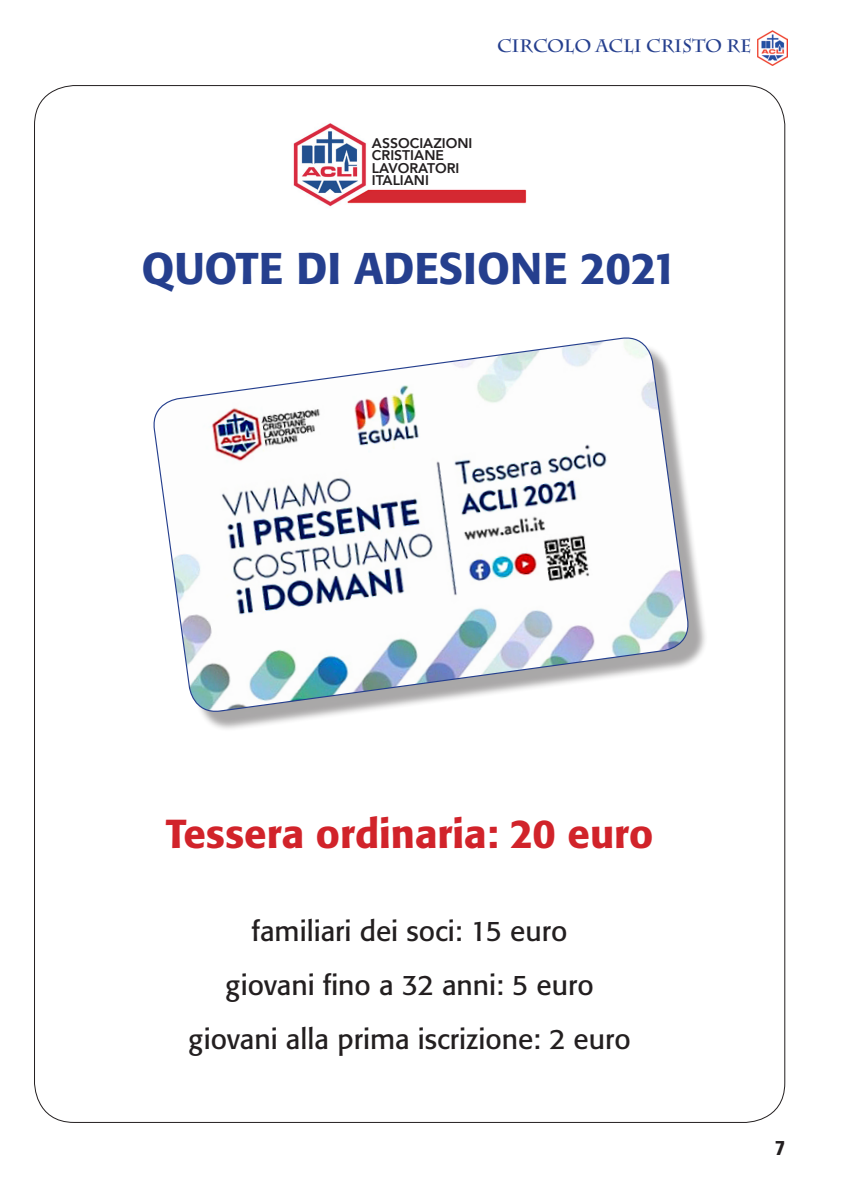
<style>
.page{position:relative;width:842px;height:1191px;background:#fff}
.page>*{position:absolute;margin:0;border:0;box-sizing:border-box;transform-origin:0 0}
.t1{font:500 44px "Formata";color:#253f8e}
.t2{font:500 40px "Formata";color:#d1232a}
.t3{font:28px "Formata";color:#231f20}
.t4{font:900 condensed 20px "Frutiger";color:#231f20}
.t5{font:700 18px "Charlemagne Std";color:#253f8e}
.t6{font:800 14px "Avenir";color:#231f20}
</style>
<div class="page">
<img style="left:758px;top:31px;width:30px;height:34px">
<img style="left:293px;top:123px;width:234px;height:84px">
<div style="left:369px;top:138px;width:155px;height:45px;background:#fff"></div>
<div style="left:160px;top:344px;width:548px;height:387px;background:#231f20;opacity:.39"></div>
<img style="left:153px;top:337px;width:538px;height:377px">
<p class="t5" style="left:497px;top:36px;width:256px">CIRCOLO ACLI CRISTO RE</p>
<p class="t6" style="left:372px;top:132px;width:102px">ASSOCIAZIONI</p>
<p class="t6" style="left:372px;top:144px;width:74px">CRISTIANE</p>
<p class="t6" style="left:372px;top:157px;width:89px">LAVORATORI</p>
<p class="t6" style="left:372px;top:169px;width:59px">ITALIANI</p>
<p class="t1" style="left:141px;top:242px;width:538px">QUOTE DI ADESIONE 2021</p>
<p class="t2" style="left:166px;top:809px;width:489px">Tessera ordinaria: 20 euro</p>
<p class="t3" style="left:252px;top:914px;width:317px">familiari dei soci: 15 euro</p>
<p class="t3" style="left:226px;top:968px;width:370px">giovani fino a 32 anni: 5 euro</p>
<p class="t3" style="left:189px;top:1022px;width:444px">giovani alla prima iscrizione: 2 euro</p>
<p class="t4" style="left:775px;top:1136px;width:12px">7</p>
</div>
